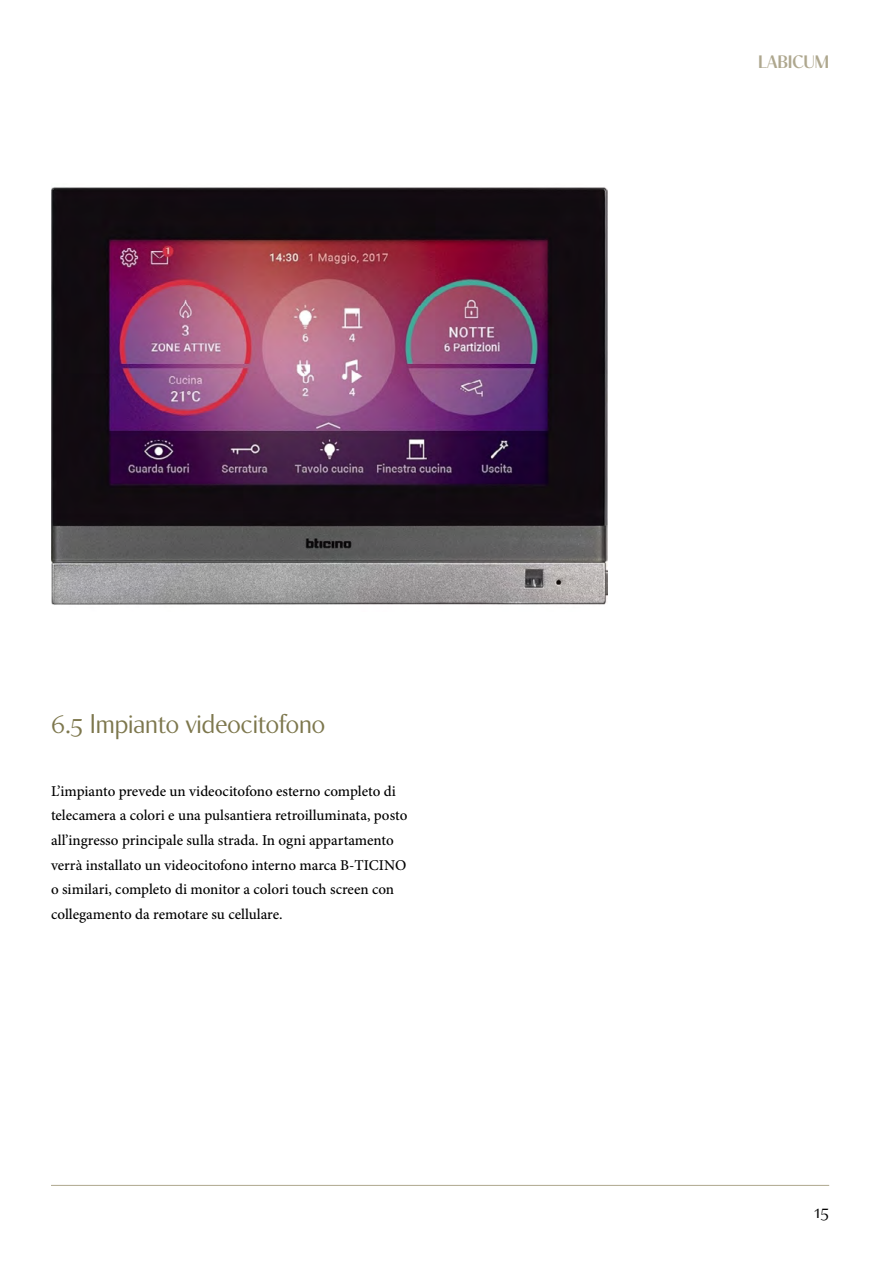
<style>
.page{position:relative;width:893px;height:1263px;background:#fff}
.page>*{position:absolute;margin:0;border:0;box-sizing:border-box;transform-origin:0 0}
.t1{font:300 27px "Contralto Small";color:#7d774d}
.t2{font:600 18px "Contralto Small";color:#aea78e}
.t3{font:300 18px "Contralto Small";color:#000}
.t4{font:500 15px/24.6px "Minion Pro";color:#000}
</style>
<div class="page">
<hr style="left:51px;top:1185px;width:778px;height:1px;background:#aea78e">
<img style="left:51px;top:187px;width:556px;height:418px">
<h1 class="t1" style="left:51px;top:704px;width:276px">6.5 Impianto videocitofono</h1>
<p class="t4" style="left:51px;top:779px;width:358px">L’impianto prevede un videocitofono esterno completo di telecamera a colori e una pulsantiera retroilluminata, posto all’ingresso principale sulla strada. In ogni appartamento verrà installato un videocitofono interno marca B-TICINO o similari, completo di monitor a colori touch screen con collegamento da remotare su cellulare.</p>
<p class="t2" style="left:758px;top:48px;width:72px">LABICUM</p>
<p class="t3" style="left:814px;top:1198px;width:17px">15</p>
</div>
